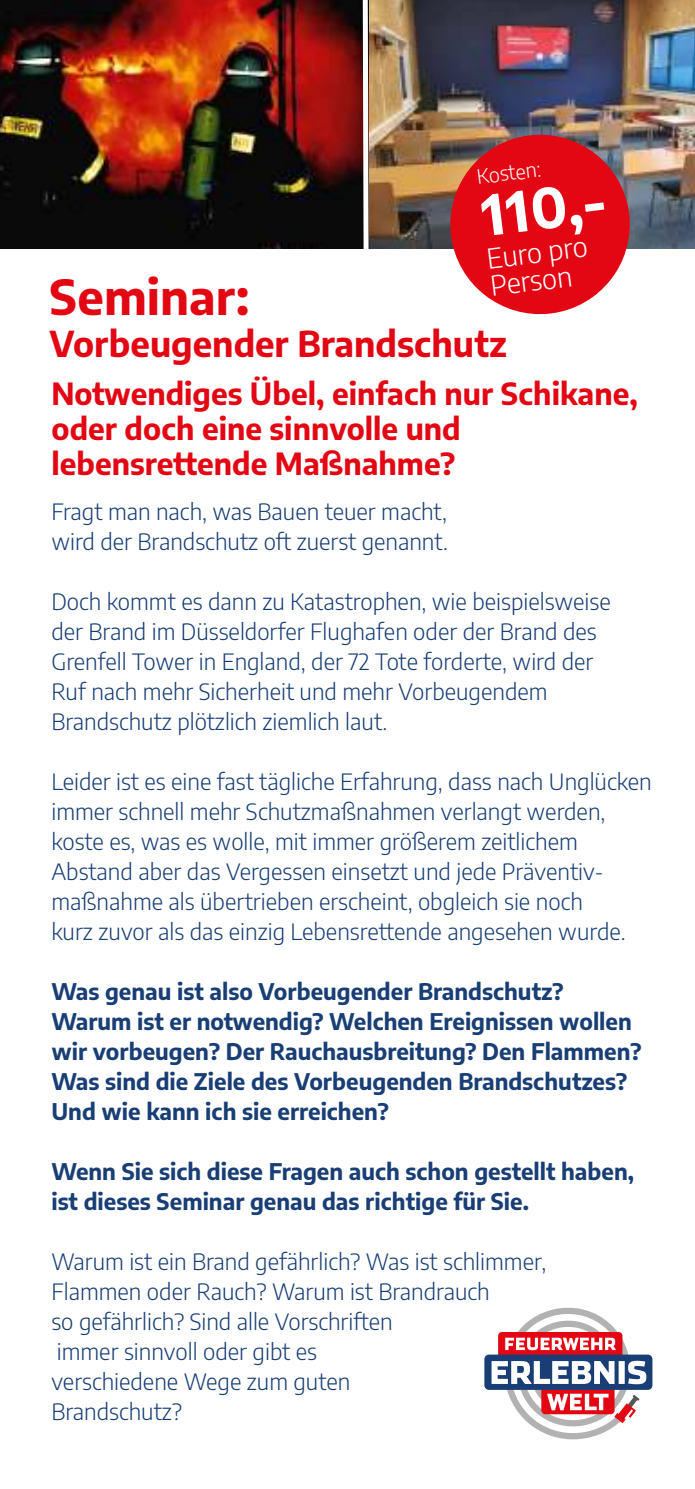
<style>
.page{position:relative;width:695px;height:1489px;background:#fff}
.page>*{position:absolute;margin:0;border:0;box-sizing:border-box;transform-origin:0 0}
.t1{font:700 55px "Encode Sans";color:#fff}
.t2{font:700 47.5px "Encode Sans";color:#e30613}
.t3{font:700 35px "Encode Sans";color:#e30613}
.t4{font:700 30px/35px "Encode Sans";color:#e30613}
.t5{font:300 27.5px/27.5px "Encode Sans";color:#fff}
.t6{font:300 22.5px/30px "Encode Sans";color:#183e75}
.t7{font:700 22.5px/30px "Encode Sans";color:#183e75}
.t8{font:300 20px "Encode Sans";color:#fff}
</style>
<div class="page">
<div style="left:484px;top:1354px;width:168px;height:35px;background:#183e75;border-radius:5px"></div>
<svg style="left:491px;top:1307px;width:155px;height:132px"></svg>
<img style="left:371px;top:0;width:323px;height:248px">
<img style="left:0;top:0;width:360px;height:248px">
<svg style="left:445px;top:129px;width:190px;height:186px;background:#d7373d"></svg>
<svg style="left:360px;top:0;width:11px;height:249px"></svg>
<p class="t8" style="left:476px;top:168px;width:66px;rotate:-7deg">Kosten:</p>
<h1 class="t1" style="left:478px;top:184px;width:127px;rotate:-7deg">110,-</h1>
<p class="t5" style="left:485px;top:247px;width:103px;rotate:-7deg">Euro pro<br>Person</p>
<h2 class="t2" style="left:50px;top:270px;width:201px">Seminar:</h2>
<h3 class="t3" style="left:50px;top:324px;width:458px">Vorbeugender Brandschutz</h3>
<h3 class="t4" style="left:51px;top:376px;width:587px">Notwendiges Übel, einfach nur Schikane, oder doch eine sinnvolle und lebensrettende Maßnahme?</h3>
<p class="t6" style="left:51px;top:498px;width:398px">Fragt man nach, was Bauen teuer macht, wird der Brandschutz oft zuerst genannt.</p>
<p class="t6" style="left:51px;top:588px;width:560px">Doch kommt es dann zu Katastrophen, wie beispielsweise der Brand im Düsseldorfer Flughafen oder der Brand des Grenfell Tower in England, der 72 Tote forderte, wird der Ruf nach mehr Sicherheit und mehr Vorbeugendem Brandschutz plötzlich ziemlich laut.</p>
<p class="t6" style="left:51px;top:768px;width:601px">Leider ist es eine fast tägliche Erfahrung, dass nach Unglücken immer schnell mehr Schutzmaßnahmen verlangt werden, koste es, was es wolle, mit immer größerem zeitlichem Abstand aber das Vergessen einsetzt und jede Präventiv&shy;maßnahme als übertrieben erscheint, obgleich sie noch<br>kurz zuvor als das einzig Lebensrettende angesehen wurde.</p>
<p class="t7" style="left:51px;top:977px;width:591px">Was genau ist also Vorbeugender Brandschutz?<br>Warum ist er notwendig? Welchen Ereignissen wollen wir vorbeugen? Der Rauchausbreitung? Den Flammen?<br>Was sind die Ziele des Vorbeugenden Brandschutzes?<br>Und wie kann ich sie erreichen?</p>
<p class="t7" style="left:51px;top:1157px;width:584px">Wenn Sie sich diese Fragen auch schon gestellt haben, ist dieses Seminar genau das richtige für Sie.</p>
<p class="t6" style="left:51px;top:1248px;width:496px">Warum ist ein Brand gefährlich? Was ist schlimmer, Flammen oder Rauch? Warum ist Brandrauch<br>so gefährlich? Sind alle Vorschriften<br>immer sinnvoll oder gibt es<br>verschiedene Wege zum guten<br>Brandschutz?</p>
</div>
